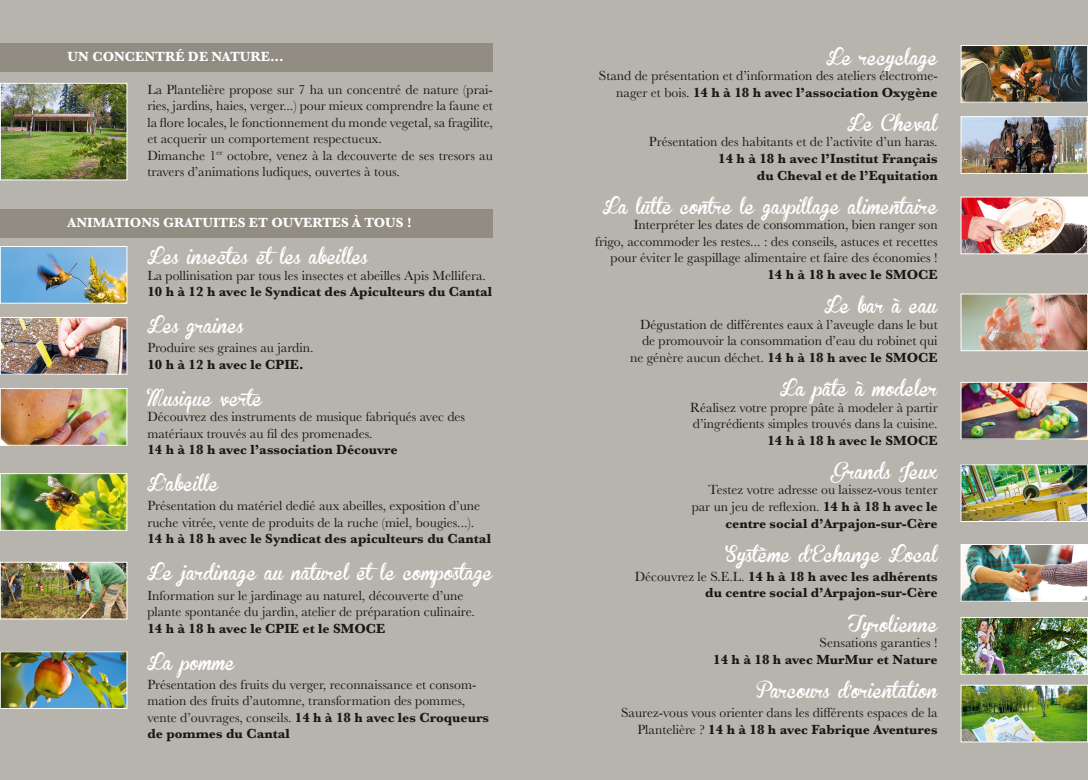
<style>
.page{position:relative;width:1088px;height:780px;background:#b7b3ad}
.page>*{position:absolute;margin:0;border:0;box-sizing:border-box;transform-origin:0 0}
.t1{font:16.25px "Brannboll Fet";color:#fff}
.t2{font:13.75px/16.5px "Baskerville";color:#181816;text-align:right}
.t3{font:700 13.75px/16.5px "Baskerville";color:#181816;text-align:right}
.t4{font:700 13.75px "Baskerville";color:#fff}
.s1{font-weight:700}
.s2{font-weight:400}
</style>
<div class="page">
<div style="left:0;top:209px;width:493px;height:28px;background:#928d83"></div>
<img style="left:2px;top:85px;width:123px;height:93px">
<div style="left:0;top:83px;width:127px;height:97px;border:1px solid #fff"></div>
<img style="left:2px;top:475px;width:123px;height:53px">
<div style="left:0;top:473px;width:127px;height:57px;border:1px solid #fff"></div>
<img style="left:2px;top:653px;width:123px;height:53px">
<div style="left:0;top:651px;width:127px;height:57px;border:1px solid #fff"></div>
<img style="left:2px;top:248px;width:123px;height:53px">
<div style="left:0;top:246px;width:127px;height:57px;border:1px solid #fff"></div>
<img style="left:2px;top:319px;width:123px;height:53px">
<div style="left:0;top:317px;width:127px;height:57px;border:1px solid #fff"></div>
<div style="left:0;top:43px;width:493px;height:29px;background:#928d83"></div>
<img style="left:2px;top:564px;width:123px;height:53px">
<div style="left:0;top:562px;width:127px;height:57px;border:1px solid #fff"></div>
<img style="left:2px;top:390px;width:123px;height:53px">
<div style="left:0;top:388px;width:127px;height:57px;border:1px solid #fff"></div>
<img style="left:963px;top:296px;width:123px;height:53px">
<div style="left:961px;top:294px;width:127px;height:57px;border:1px solid #fff"></div>
<img style="left:963px;top:466px;width:123px;height:53px">
<div style="left:961px;top:464px;width:127px;height:57px;border:1px solid #fff"></div>
<img style="left:963px;top:47px;width:123px;height:53px">
<div style="left:961px;top:45px;width:127px;height:57px;border:1px solid #fff"></div>
<img style="left:963px;top:118px;width:123px;height:54px">
<div style="left:961px;top:116px;width:127px;height:58px;border:1px solid #fff"></div>
<img style="left:963px;top:384px;width:123px;height:53px">
<div style="left:961px;top:382px;width:127px;height:57px;border:1px solid #fff"></div>
<img style="left:963px;top:199px;width:123px;height:53px">
<div style="left:961px;top:197px;width:127px;height:57px;border:1px solid #fff"></div>
<img style="left:963px;top:546px;width:123px;height:53px">
<div style="left:961px;top:544px;width:127px;height:57px;border:1px solid #fff"></div>
<img style="left:963px;top:686px;width:123px;height:54px">
<div style="left:961px;top:684px;width:127px;height:58px;border:1px solid #fff"></div>
<img style="left:963px;top:619px;width:123px;height:53px">
<div style="left:961px;top:617px;width:127px;height:57px;border:1px solid #fff"></div>
<p class="t4" style="left:68px;top:47px;width:218px">UN CONCENTRÉ DE NATURE...</p>
<p class="t2" style="left:147px;top:81px;width:347px;text-align:justify">La Plantelière propose sur 7 ha un concentré de nature (prai&shy;ries, jardins, haies, verger...) pour mieux comprendre la faune et la flore locales, le fonctionnement du monde vegetal, sa fragilite, et acquerir un comportement respectueux.</p>
<p class="t2" style="left:147px;top:147px;width:347px;text-align:left">Dimanche 1<sup>er</sup> octobre, venez à la decouverte de ses tresors au travers d’animations ludiques, ouvertes à tous.</p>
<p class="t4" style="left:68px;top:213px;width:345px">ANIMATIONS GRATUITES ET OUVERTES À TOUS !</p>
<p class="t1" style="left:147px;top:248px;width:222px">Les insectes etles abeilles</p>
<p class="t2" style="left:147px;top:267px;width:340px">La pollinisation par tous les insectes et abeilles Apis Mellifera.</p>
<p class="t3" style="left:147px;top:283px;width:346px">10 h à 12 h avec le Syndicat des Apiculteurs du Cantal</p>
<p class="t1" style="left:147px;top:317px;width:98px">Les graines</p>
<p class="t2" style="left:147px;top:340px;width:168px;text-align:left">Produire ses graines au jardin.<br><span class="s1">10 h à 12 h avec le CPIE.</span></p>
<p class="t1" style="left:147px;top:389px;width:120px">Musique verte</p>
<p class="t2" style="left:147px;top:409px;width:319px;text-align:left">Découvrez des instruments de musique fabriqués avec des matériaux trouvés au fil des promenades.<br><span class="s1">14 h à 18 h avec l’association Découvre</span></p>
<p class="t1" style="left:147px;top:475px;width:73px">L’abeille</p>
<p class="t2" style="left:147px;top:498px;width:345px;text-align:left">Présentation du matériel dedié aux abeilles, exposition d’une ruche vitrée, vente de produits de la ruche (miel, bougies...).<br><span class="s1">14 h à 18 h avec le Syndicat des apiculteurs du Cantal</span></p>
<p class="t1" style="left:147px;top:564px;width:347px">Le jardinage au naturel etle compostage</p>
<p class="t2" style="left:147px;top:587px;width:329px;text-align:left">Information sur le jardinage au naturel, découverte d’une plante spontanée du jardin, atelier de préparation culinaire.<br><span class="s1">14 h à 18 h avec le CPIE et le SMOCE</span></p>
<p class="t1" style="left:147px;top:653px;width:89px">La pomme</p>
<p class="t2" style="left:147px;top:676px;width:343px;text-align:left">Présentation des fruits du verger, reconnaissance et consom&shy;mation des fruits d’automne, transformation des pommes, vente d’ouvrages, conseils. <span class="s1">14 h à 18 h avec les Croqueurs de pommes du Cantal</span></p>
<p class="t1" style="left:826px;top:48px;width:113px">Le recyclage</p>
<p class="t2" style="left:599px;top:68px;width:340px">Stand de présentation et d’information des ateliers électrome&shy;nager et bois. <span class="s1">14 h à 18 h avec l’association Oxygène</span></p>
<p class="t1" style="left:847px;top:115px;width:92px">Le Cheval</p>
<p class="t3" style="left:649px;top:134px;width:290px"><span class="s2">Présentation des habitants et de l’activite d’un haras.<br></span>14 h à 18 h avec l’Institut Français<br>du Cheval et de l’Equitation</p>
<p class="t1" style="left:603px;top:198px;width:336px">La lutte contre le gaspillage alimentaire</p>
<p class="t2" style="left:595px;top:217px;width:344px">Interpréter les dates de consommation, bien ranger son<br>frigo, accommoder les restes... : des conseils, astuces et recettes pour éviter le gaspillage alimentaire et faire des économies !<br><span class="s1">14 h à 18 h avec le SMOCE</span></p>
<p class="t1" style="left:824px;top:297px;width:115px">Le bar à eau</p>
<p class="t2" style="left:630px;top:316px;width:309px">Dégustation de différentes eaux à l’aveugle dans le but de promouvoir la consommation d’eau du robinet qui ne génère aucun déchet. <span class="s1">14 h à 18 h avec le SMOCE</span></p>
<p class="t1" style="left:780px;top:380px;width:159px">La pâte à modeler</p>
<p class="t2" style="left:690px;top:399px;width:249px">Réalisez votre propre pâte à modeler à partir d’ingrédients simples trouvés dans la cuisine.<br><span class="s1">14 h à 18 h avec le SMOCE</span></p>
<p class="t1" style="left:834px;top:463px;width:105px">Grands Jeux</p>
<p class="t2" style="left:692px;top:482px;width:247px">Testez votre adresse ou laissez-vous tenter par un jeu de reflexion. <span class="s1">14 h à 18 h avec le centre social d’Arpajon-sur-Cère</span></p>
<p class="t1" style="left:725px;top:545px;width:214px">Système d’Echange Local</p>
<p class="t3" style="left:635px;top:568px;width:304px"><span class="s2">Découvrez le S.E.L.</span> 14 h à 18 h avec les adhérents du centre social d’Arpajon-sur-Cère</p>
<p class="t1" style="left:849px;top:615px;width:90px">Tyrolienne</p>
<p class="t3" style="left:713px;top:634px;width:226px"><span class="s2">Sensations garanties !<br></span>14 h à 18 h avec MurMur et Nature</p>
<p class="t1" style="left:757px;top:681px;width:182px">Parcours d’orientation</p>
<p class="t2" style="left:621px;top:704px;width:318px">Saurez-vous vous orienter dans les différents espaces de la<br>Plantelière ? <span class="s1">14 h à 18 h avec Fabrique Aventures</span></p>
</div>
